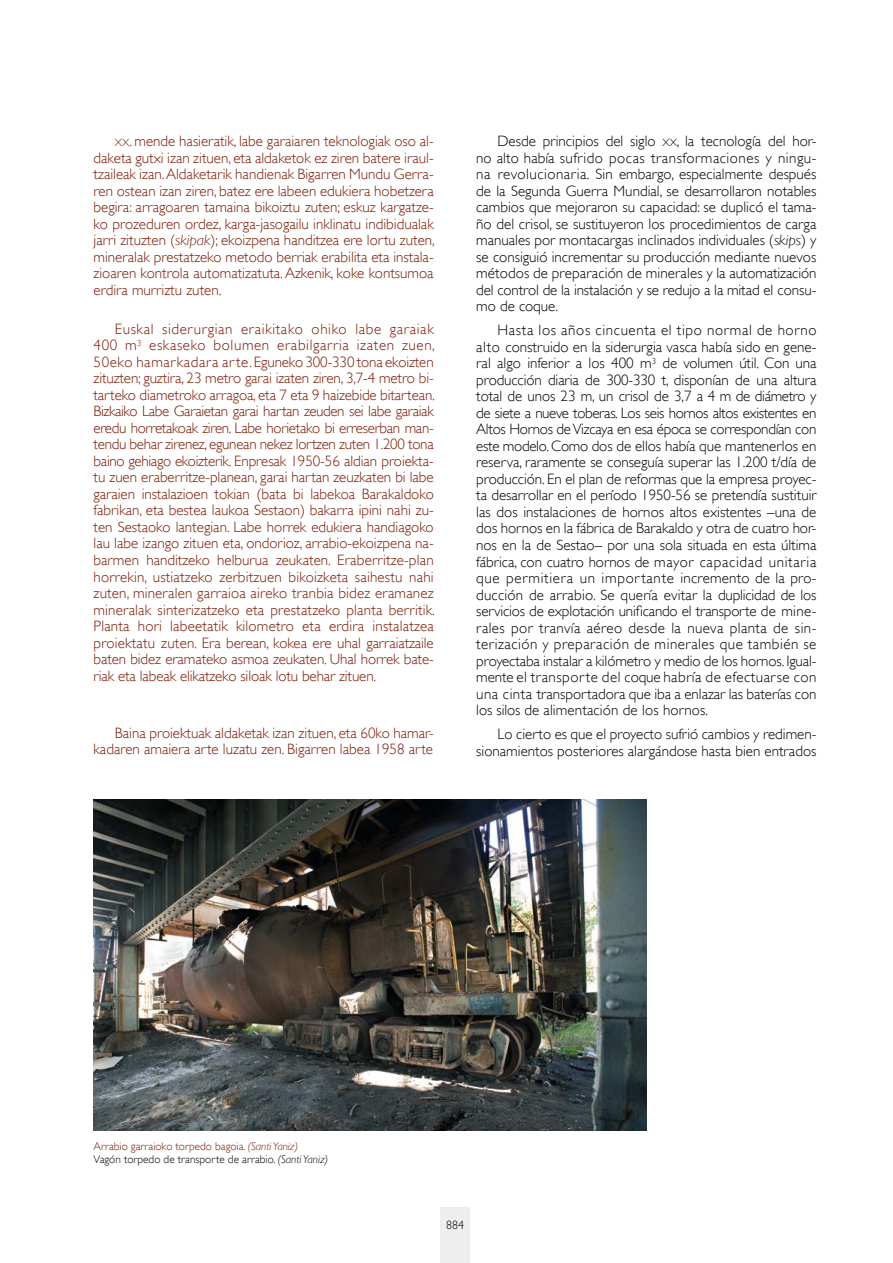
<style>
.page{position:relative;width:893px;height:1263px;background:#fff}
.page>*{position:absolute;margin:0;border:0;box-sizing:border-box;transform-origin:0 0}
.Texto_independiente{font:300 15px/16.5px "Gill Sans";color:#000;text-align:justify}
.Texto_independiente-2{font:300 15px/16.5px "Gill Sans";color:#7b1a04;text-align:justify}
.Texto_independiente-3{font:300 15px "Gill Sans";letter-spacing:.04em;color:#7b1a04}
.t1{font:300 12px "Gill Sans";color:#000}
.t2{font:300 11.25px "Gill Sans";color:#000}
.t3{font:300 11.25px "Gill Sans";color:#7b1a04}
.s1{font-size:10.5px}
.s2{font-style:italic}
</style>
<div class="page">
<div style="left:440px;top:1207px;width:30px;height:56px;background:#eee"></div>
<img style="left:94px;top:800px;width:552px;height:330px">
<p class="Texto_independiente-2" style="left:115px;top:133px;width:320px"><span class="s1">XX</span>. mende hasieratik, labe garaiaren teknologiak oso al-</p>
<p class="Texto_independiente-2" style="left:94px;top:150px;width:343px">daketa gutxi izan zituen, eta aldaketok ez ziren batere iraul&shy;tzaileak izan. Aldaketarik handienak Bigarren Mundu Gerra&shy;ren ostean izan ziren, batez ere labeen edukiera hobetzera begira: arragoaren tamaina bikoiztu zuten; eskuz kargatze&shy;ko prozeduren ordez, karga-jasogailu inklinatu indibidualak jarri zituzten (<span class="s2">skipak</span>); ekoizpena handitzea ere lortu zuten, mineralak prestatzeko metodo berriak erabilita eta instala&shy;zioaren kontrola automatizatuta. Azkenik, koke kontsumoa erdira murriztu zuten.</p>
<p class="Texto_independiente-3" style="left:115px;top:320px;width:320px">Euskal siderurgian eraikitako ohiko labe garaiak</p>
<p class="Texto_independiente-2" style="left:94px;top:337px;width:343px">400 m<sup>3</sup> eskaseko bolumen erabilgarria izaten zuen, 50eko hamarkadara arte. Eguneko 300-330 tona ekoizten zituzten; guztira, 23 metro garai izaten ziren, 3,7-4 metro bi&shy;tarteko diametroko arragoa, eta 7 eta 9 haizebide bitartean.<br>Bizkaiko Labe Garaietan garai hartan zeuden sei labe garaiak eredu horretakoak ziren. Labe horietako bi erreserban man&shy;tendu behar zirenez, egunean nekez lortzen zuten 1.200 tona baino gehiago ekoizterik. Enpresak 1950-56 aldian proiekta&shy;tu zuen eraberritze-planean, garai hartan zeuzkaten bi labe garaien instalazioen tokian (bata bi labekoa Barakaldoko fabrikan, eta bestea laukoa Sestaon) bakarra ipini nahi zu&shy;ten Sestaoko lantegian. Labe horrek edukiera handiagoko lau labe izango zituen eta, ondorioz, arrabio-ekoizpena na&shy;barmen handitzeko helburua zeukaten. Eraberritze-plan horrekin, ustiatzeko zerbitzuen bikoizketa saihestu nahi zuten, mineralen garraioa aireko tranbia bidez eramanez mineralak sinterizatzeko eta prestatzeko planta berritik.<br>Planta hori labeetatik kilometro eta erdira instalatzea proiektatu zuten. Era berean, kokea ere uhal garraiatzaile baten bidez eramateko asmoa zeukaten. Uhal horrek bate&shy;riak eta labeak elikatzeko siloak lotu behar zituen.</p>
<p class="Texto_independiente-2" style="left:94px;top:724px;width:342px;text-align:right">Baina proiektuak aldaketak izan zituen, eta 60ko hamar&shy;kadaren amaiera arte luzatu zen. Bigarren labea 1958 arte</p>
<p class="Texto_independiente" style="left:476px;top:133px;width:342px;text-indent:21px">Desde principios del siglo <span class="s1">XX</span>, la tecnología del hor&shy;no alto había sufrido pocas transformaciones y ningu&shy;na revolucionaria. Sin embargo, especialmente después de la Segunda Guerra Mundial, se desarrollaron notables cambios que mejoraron su capacidad: se duplicó el tama&shy;ño del crisol, se sustituyeron los procedimientos de carga manuales por montacargas inclinados individuales (<span class="s2">skips</span>) y se consiguió incrementar su producción mediante nuevos métodos de preparación de minerales y la automatización del control de la instalación y se redujo a la mitad el consu&shy;mo de coque.</p>
<p class="Texto_independiente" style="left:476px;top:322px;width:342px;text-indent:21px">Hasta los años cincuenta el tipo normal de horno alto construido en la siderurgia vasca había sido en gene&shy;ral algo inferior a los 400 m<sup>3</sup> de volumen útil. Con una producción diaria de 300-330 t, disponían de una altura total de unos 23 m, un crisol de 3,7 a 4 m de diámetro y de siete a nueve toberas. Los seis hornos altos existentes en Altos Hornos de Vizcaya en esa época se correspondían con este modelo. Como dos de ellos había que mantenerlos en reserva, raramente se conseguía superar las 1.200 t/día de producción. En el plan de reformas que la empresa proyec&shy;ta desarrollar en el período 1950-56 se pretendía sustituir las dos instalaciones de hornos altos existentes –una de dos hornos en la fábrica de Barakaldo y otra de cuatro hor-</p>
<p class="Texto_independiente" style="left:476px;top:537px;width:342px">nos en la de Sestao– por una sola situada en esta última fábrica, con cuatro hornos de mayor capacidad unitaria</p>
<p class="Texto_independiente" style="left:476px;top:570px;width:342px">que permitiera un importante incremento de la pro&shy;ducción de arrabio. Se quería evitar la duplicidad de los servicios de explotación unificando el transporte de mine&shy;rales por tranvía aéreo desde la nueva planta de sin&shy;terización y preparación de minerales que también se proyectaba instalar a kilómetro y medio de los hornos. Igual&shy;mente el transporte del coque habría de efectuarse con</p>
<p class="Texto_independiente" style="left:476px;top:685px;width:342px">una cinta transportadora que iba a enlazar las baterías con los silos de alimentación de los hornos.</p>
<p class="Texto_independiente" style="left:476px;top:726px;width:342px;text-align:right">Lo cierto es que el proyecto sufrió cambios y redimen&shy;sionamientos posteriores alargándose hasta bien entrados</p>
<p class="t3" style="left:94px;top:1140px;width:206px">Arrabio garraioko torpedo bagoia. <span class="s2">(Santi Yaniz)</span></p>
<p class="t2" style="left:94px;top:1152px;width:236px">Vagón torpedo de transporte de arrabio. <span class="s2">(Santi Yaniz)</span></p>
<p class="t1" style="left:446px;top:1218px;width:19px">884</p>
</div>
